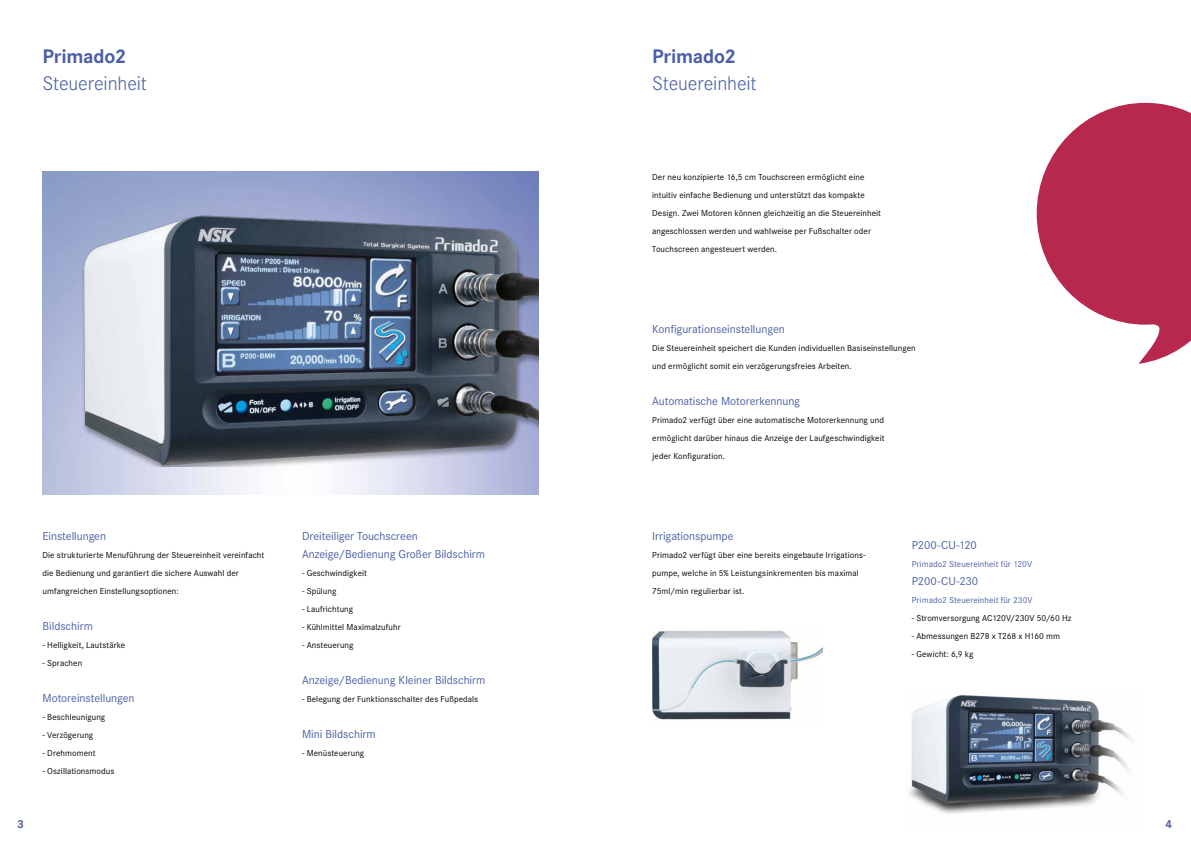
<style>
.page{position:relative;width:1191px;height:842px;background:#fff}
.page>*{position:absolute;margin:0;border:0;box-sizing:border-box;transform-origin:0 0}
.t1{font:300 20.4px "Corporate S Pro";letter-spacing:-.01em;color:#4b5ea8}
.t2{font:700 20.4px "Corporate S Pro";letter-spacing:-.01em;color:#4b5ea8}
.t3{font:12px/18px "Corporate S Pro";letter-spacing:-.005em;color:#4b5ea8}
.t4{font:700 12px "Corporate S Pro";color:#4b5ea8}
.t5{font:9px/18px "Corporate S Pro";letter-spacing:.01em;color:#000}
.t6{font:9px "Corporate S Pro";letter-spacing:.01em;color:#4b5ea8}
</style>
<div class="page">
<img style="left:909px;top:695px;width:224px;height:119px">
<img style="left:652px;top:631px;width:171px;height:90px">
<img style="left:72px;top:206px;width:467px;height:260px">
<svg style="left:1036px;top:103px;width:154px;height:261px;fill:#b7284e"></svg>
<h1 class="t2" style="left:43px;top:49px;width:85px">Primado2</h1>
<h1 class="t2" style="left:652px;top:49px;width:85px">Primado2</h1>
<h1 class="t1" style="left:43px;top:76px;width:106px">Steuereinheit</h1>
<h1 class="t1" style="left:652px;top:76px;width:106px">Steuereinheit</h1>
<p class="t5" style="left:652px;top:169px;width:230px">Der neu konzipierte 16,5 cm Touchscreen ermöglicht eine intuitiv einfache Bedienung und unterstützt das kompakte Design. Zwei Motoren können gleichzeitig an die Steuereinheit angeschlossen werden und wahlweise per Fußschalter oder Touchscreen angesteuert werden.</p>
<h2 class="t3" style="left:43px;top:528px;width:65px">Einstellungen</h2>
<p class="t5" style="left:43px;top:547px;width:223px">Die strukturierte Menuführung der Steuereinheit vereinfacht die Bedienung und garantiert die sichere Auswahl der umfangreichen Einstellungsoptionen:</p>
<h2 class="t3" style="left:43px;top:618px;width:52px">Bildschirm</h2>
<p class="t5" style="left:43px;top:637px;width:84px">- Helligkeit, Lautstärke</p>
<p class="t5" style="left:43px;top:655px;width:41px">- Sprachen</p>
<h2 class="t3" style="left:43px;top:690px;width:94px">Motoreinstellungen</h2>
<p class="t5" style="left:43px;top:709px;width:64px">- Beschleunigung</p>
<p class="t5" style="left:43px;top:727px;width:52px">- Verzögerung</p>
<p class="t5" style="left:43px;top:745px;width:55px">- Drehmoment</p>
<p class="t5" style="left:43px;top:763px;width:73px">- Oszillationsmodus</p>
<h2 class="t3" style="left:302px;top:528px;width:185px">Dreiteiliger Touchscreen<br>Anzeige/Bedienung Großer Bildschirm</h2>
<p class="t5" style="left:302px;top:565px;width:67px">- Geschwindigkeit</p>
<p class="t5" style="left:302px;top:583px;width:36px">- Spülung</p>
<p class="t5" style="left:302px;top:601px;width:53px">- Laufrichtung</p>
<p class="t5" style="left:302px;top:619px;width:100px">- Kühlmittel Maximalzufuhr</p>
<p class="t5" style="left:302px;top:637px;width:53px">- Ansteuerung</p>
<h2 class="t3" style="left:302px;top:672px;width:185px">Anzeige/Bedienung Kleiner Bildschirm</h2>
<p class="t5" style="left:302px;top:691px;width:178px">- Belegung der Funktionsschalter des Fußpedals</p>
<h2 class="t3" style="left:302px;top:726px;width:75px">Mini Bildschirm</h2>
<p class="t5" style="left:302px;top:745px;width:64px">- Menüsteuerung</p>
<h2 class="t3" style="left:652px;top:321px;width:134px">Konfigurationseinstellungen</h2>
<p class="t5" style="left:652px;top:340px;width:265px">Die Steuereinheit speichert die Kunden individuellen Basiseinstellungen und ermöglicht somit ein verzögerungsfreies Arbeiten.</p>
<h2 class="t3" style="left:652px;top:393px;width:149px">Automatische Motorerkennung</h2>
<p class="t5" style="left:652px;top:412px;width:234px;text-align:justify">Primado2 verfügt über eine automatische Motorerkennung und ermöglicht darüber hinaus die Anzeige der Laufgeschwindigkeit jeder Konfiguration.</p>
<h2 class="t3" style="left:652px;top:528px;width:83px">Irrigationspumpe</h2>
<p class="t5" style="left:652px;top:547px;width:215px">Primado2 verfügt über eine bereits eingebaute Irrigations&shy;pumpe, welche in 5% Leistungsinkrementen bis maximal<br>75ml/min regulierbar ist.</p>
<h2 class="t3" style="left:911px;top:537px;width:67px">P200-CU-120</h2>
<p class="t6" style="left:911px;top:561px;width:122px">Primado2 Steuereinheit für 120V</p>
<h2 class="t3" style="left:911px;top:573px;width:68px">P200-CU-230</h2>
<p class="t6" style="left:911px;top:597px;width:122px">Primado2 Steuereinheit für 230V</p>
<p class="t5" style="left:911px;top:610px;width:161px">- Stromversorgung AC120V/230V 50/60 Hz</p>
<p class="t5" style="left:911px;top:628px;width:150px">- Abmessungen B278 x T268 x H160 mm</p>
<p class="t5" style="left:911px;top:646px;width:63px">- Gewicht: 6,9 kg</p>
<h2 class="t4" style="left:17px;top:820px;width:8px">3</h2>
<h2 class="t4" style="left:1165px;top:820px;width:8px">4</h2>
</div>
